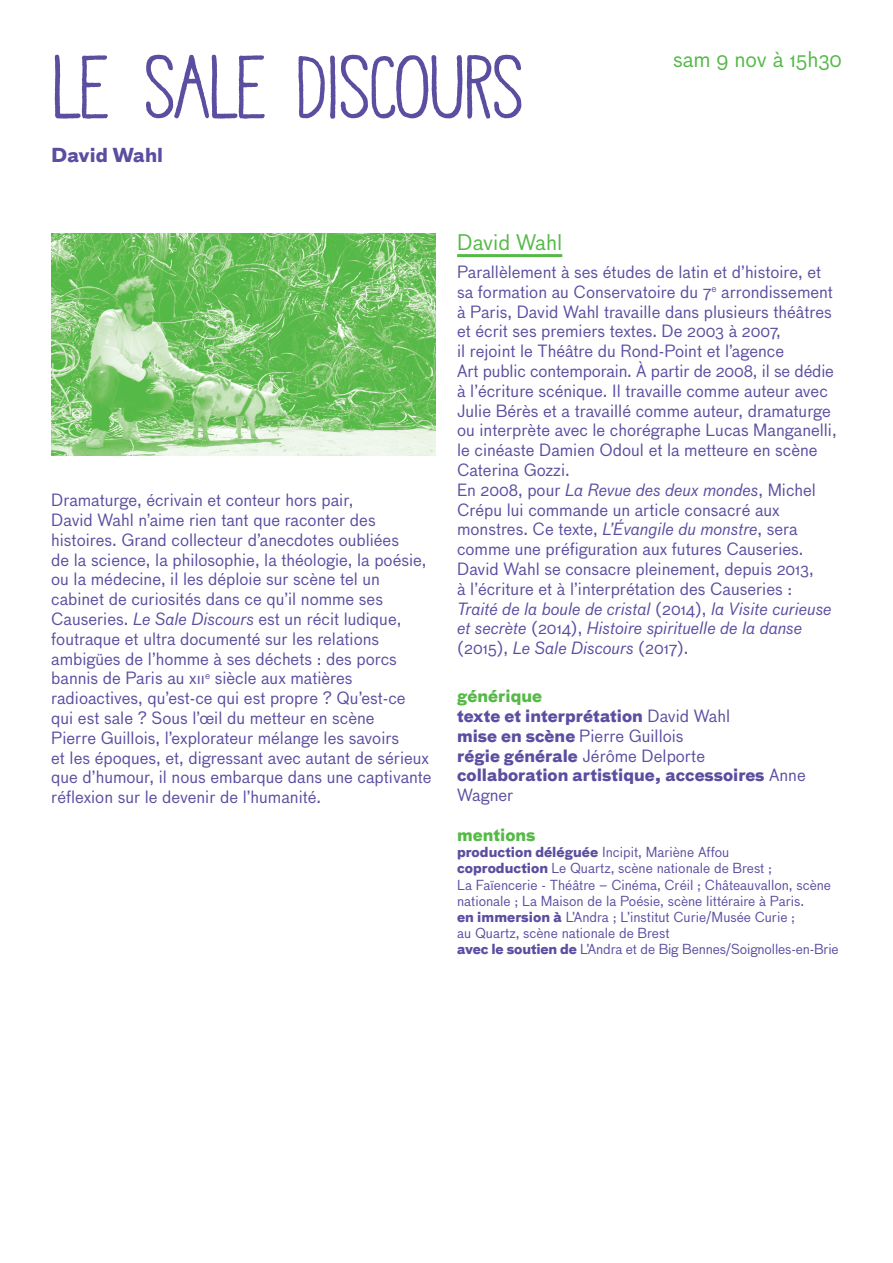
<style>
.page{position:relative;width:893px;height:1263px;background:#fff}
.page>*{position:absolute;margin:0;border:0;box-sizing:border-box;transform-origin:0 0}
.t1{font:90px "Maingauche";letter-spacing:-.085em;color:#5b4ea0}
.t2{font:21px "Bau";color:#54b947}
.t3{font:700 18.75px "Bau";color:#5b4ea0}
.t4{font:16.5px/19.8px "Bau";color:#5b4ea0}
.t5{font:700 16.5px/19.8px "Bau";color:#5b4ea0}
.t6{font:700 16.5px "Bau";color:#54b947}
.t7{font:13.5px/16.2px "Bau";color:#5b4ea0}
.s1{font-style:italic}
.s2{color:#54b947}
.s3{font-weight:400}
.s4{font-weight:700}
</style>
<div class="page">
<hr style="left:457px;top:254px;width:105px;height:3px;background:#54b947">
<img style="left:51px;top:234px;width:385px;height:221px">
<h1 class="t1" style="left:51px;top:37px;width:477px">LE SALE DISCOURS</h1>
<p class="t3" style="left:51px;top:143px;width:113px">David Wahl</p>
<p class="t2" style="left:673px;top:47px;width:170px">sam 9 nov à 15h30</p>
<p class="t4" style="left:51px;top:490px;width:382px">Dramaturge, écrivain et conteur hors pair,<br>David Wahl n’aime rien tant que raconter des histoires. Grand collecteur d’anecdotes oubliées<br>de la science, la philosophie, la théologie, la poésie, ou la médecine, il les déploie sur scène tel un cabinet de curiosités dans ce qu’il nomme ses Causeries. <span class="s1">Le Sale Discours</span> est un récit ludique, foutraque et ultra documenté sur les relations ambigües de l’homme à ses déchets : des porcs bannis de Paris au xıı<sup>e</sup> siècle aux matières radioactives, qu’est-ce qui est propre ? Qu’est-ce qui est sale ? Sous l’œil du metteur en scène<br>Pierre Guillois, l’explorateur mélange les savoirs<br>et les époques, et, digressant avec autant de sérieux que d’humour, il nous embarque dans une captivante réflexion sur le devenir de l’humanité.</p>
<p class="t2" style="left:457px;top:230px;width:107px">David Wahl</p>
<p class="t4" style="left:457px;top:262px;width:381px">Parallèlement à ses études de latin et d’histoire, et sa formation au Conservatoire du 7<sup>e</sup> arrondissement à Paris, David Wahl travaille dans plusieurs théâtres et écrit ses premiers textes. De 2003 à 2007,<br>il rejoint le Théâtre du Rond-Point et l’agence<br>Art public contemporain. À partir de 2008, il se dédie à l’écriture scénique. Il travaille comme auteur avec Julie Bérès et a travaillé comme auteur, dramaturge ou interprète avec le chorégraphe Lucas Manganelli, le cinéaste Damien Odoul et la metteure en scène Caterina Gozzi.<br>En 2008, pour <span class="s1">La Revue des deux mondes</span>, Michel Crépu lui commande un article consacré aux monstres. Ce texte, <span class="s1">L’Évangile du monstre</span>, sera comme une préfiguration aux futures Causeries.<br>David Wahl se consacre pleinement, depuis 2013,<br>à l’écriture et à l’interprétation des Causeries :<br><span class="s1">Traité de la boule de cristal</span> (2014), <span class="s1">la Visite curieuse et secrète</span> (2014), <span class="s1">Histoire spirituelle de la danse </span>(2015), <span class="s1">Le Sale Discours</span> (2017).</p>
<p class="t5" style="left:457px;top:686px;width:350px"><span class="s2">générique<br></span>texte et interprétation <span class="s3">David Wahl<br></span>mise en scène <span class="s3">Pierre Guillois<br></span>régie générale <span class="s3">Jérôme Delporte </span>collaboration artistique, accessoires <span class="s3">Anne<br>Wagner</span></p>
<p class="t6" style="left:457px;top:823px;width:80px">mentions</p>
<p class="t7" style="left:457px;top:844px;width:383px"><span class="s4">production déléguée</span> Incipit, Mariène Affou<br><span class="s4">coproduction</span> Le Quartz, scène nationale de Brest ;<br>La Faïencerie - Théâtre – Cinéma, Créil ; Châteauvallon, scène nationale ; La Maison de la Poésie, scène littéraire à Paris.<br><span class="s4">en immersion à</span> L’Andra ; L’institut Curie/Musée Curie ;<br>au Quartz, scène nationale de Brest<br><span class="s4">avec le soutien de</span> L’Andra et de Big Bennes/Soignolles-en-Brie</p>
</div>
